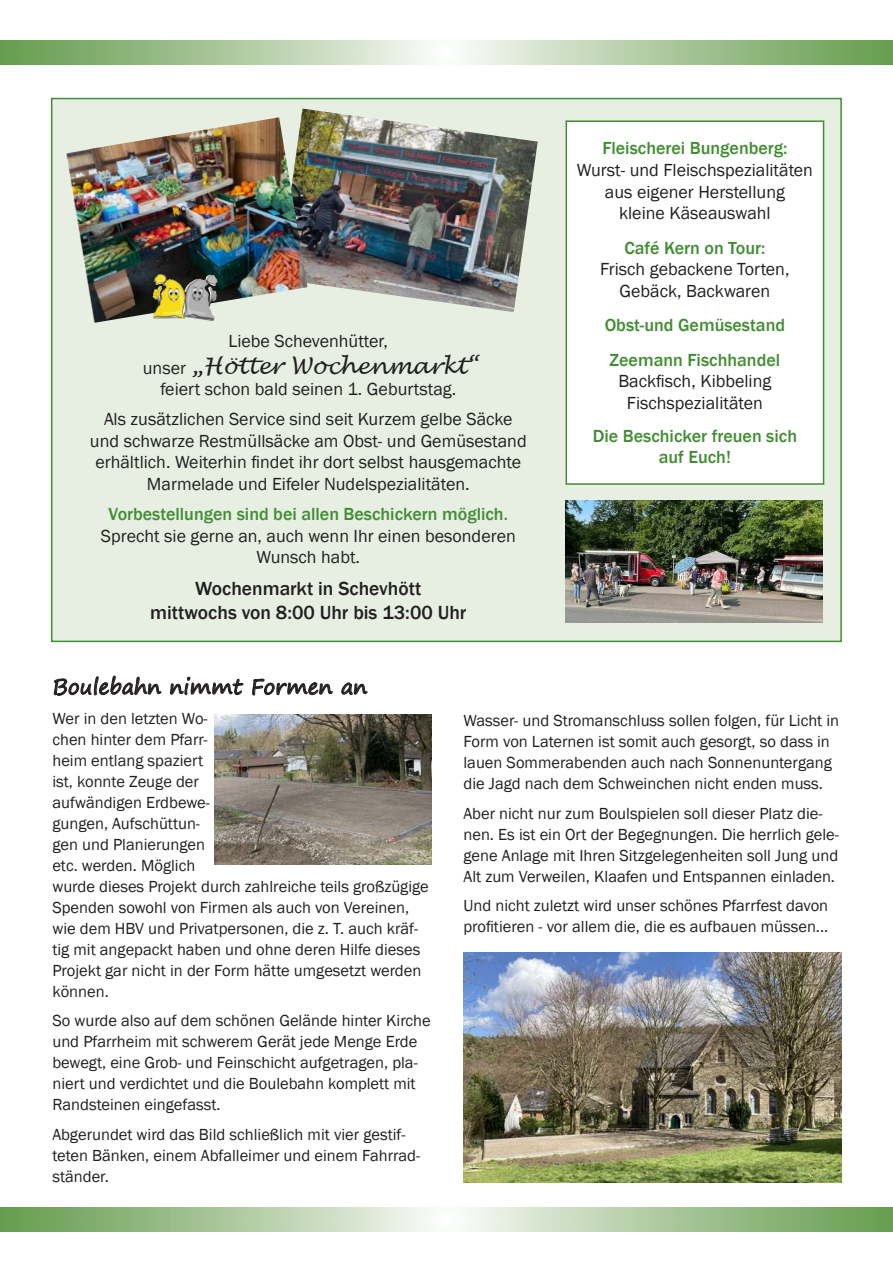
<style>
.page{position:relative;width:893px;height:1263px;background:#fff}
.page>*{position:absolute;margin:0;border:0;box-sizing:border-box;transform-origin:0 0}
.t1{font:italic 22.5px "Lucida Handwriting";color:#231f20}
.t2{font:21px "Segoe Print";color:#231f20}
.t3{font:500 19.5px/23.4px "Franklin Gothic";color:#231f20;text-align:center}
.t4{font:18px/21.6px "Franklin Gothic";color:#231f20;text-align:center}
.t5{font:500 18px/34.3px "Franklin Gothic";color:#428d33}
.t6{font:16.5px/21px "Franklin Gothic";color:#231f20}
.s1{font-family:"Franklin Gothic";font-style:normal;font-size:18px}
</style>
<div class="page">
<svg style="left:54px;top:676px;width:107px;height:20px"></svg>
<svg style="left:170px;top:677px;width:73px;height:18px"></svg>
<svg style="left:252px;top:679px;width:81px;height:16px"></svg>
<svg style="left:342px;top:683px;width:25px;height:12px"></svg>
<div style="left:51px;top:98px;width:791px;height:544px;background:#e6efe2;border:2px solid #428d33"></div>
<img style="left:301px;top:109px;width:237px;height:203px">
<svg style="left:0;top:40px;width:893px;height:24px;background:#acc99f"></svg>
<svg style="left:0;top:1207px;width:893px;height:24px;background:#acc99f"></svg>
<img style="left:66px;top:117px;width:241px;height:206px">
<img style="left:174px;top:275px;width:36px;height:25px">
<img style="left:154px;top:274px;width:12px;height:19px">
<div style="left:566px;top:121px;width:258px;height:363px;background:#fff"></div>
<div style="left:566px;top:120px;width:258px;height:365px;border:2px solid #428d33"></div>
<img style="left:463px;top:953px;width:379px;height:229px">
<img style="left:215px;top:714px;width:216px;height:151px">
<img style="left:566px;top:500px;width:256px;height:122px">
<p class="t4" style="left:229px;top:330px;width:161px">Liebe Schevenhütter,</p>
<h1 class="t1" style="left:143px;top:352px;width:337px"><span class="s1">unser</span> „Hötter Wochenmarkt“</h1>
<p class="t4" style="left:104px;top:374px;width:410px;line-height:30.2px">feiert schon bald seinen 1. Geburtstag.<br>Als zusätzlichen Service sind seit Kurzem gelbe Säcke</p>
<p class="t4" style="left:90px;top:430px;width:438px">und schwarze Restmüllsäcke am Obst- und Gemüsestand erhältlich. Weiterhin findet ihr dort selbst hausgemachte<br>Marmelade und Eifeler Nudelspezialitäten.</p>
<p class="t5" style="left:109px;top:497px;width:401px">Vorbestellungen sind bei allen Beschickern möglich.</p>
<p class="t4" style="left:101px;top:525px;width:416px">Sprecht sie gerne an, auch wenn Ihr einen besonderen<br>Wunsch habt.</p>
<p class="t3" style="left:150px;top:577px;width:318px">Wochenmarkt in Schevhött mittwochs von 8:00 Uhr bis 13:00 Uhr</p>
<p class="t5" style="left:602px;top:131px;width:187px">Fleischerei Bungenberg:</p>
<p class="t4" style="left:577px;top:160px;width:238px">Wurst- und Fleischspezialitäten aus eigener Herstellung<br>kleine Käseauswahl</p>
<p class="t5" style="left:624px;top:231px;width:143px">Café Kern on Tour:</p>
<p class="t4" style="left:600px;top:259px;width:191px">Frisch gebackene Torten,<br>Gebäck, Backwaren</p>
<p class="t5" style="left:605px;top:308px;width:182px">Obst-und Gemüsestand<br>Zeemann Fischhandel</p>
<p class="t4" style="left:618px;top:371px;width:154px">Backfisch, Kibbeling<br>Fischspezialitäten</p>
<p class="t5" style="left:593px;top:426px;width:206px;line-height:21px;text-align:center">Die Beschicker freuen sich auf Euch!</p>
<p class="t2" style="left:52px;top:668px;width:316px">Boulebahn nimmt Formen an</p>
<p class="t6" style="left:52px;top:708px;width:378px">Wer in den letzten Wo-<br>chen hinter dem Pfarr-<br>heim entlang spaziert<br>ist, konnte Zeuge der<br>aufwändigen Erdbewe-<br>gungen, Aufschüttun-<br>gen und Planierungen<br>etc. werden. Möglich<br>wurde dieses Projekt durch zahlreiche teils großzügige<br>Spenden sowohl von Firmen als auch von Vereinen, wie dem HBV und Privatpersonen, die z. T. auch kräf&shy;tig mit angepackt haben und ohne deren Hilfe dieses<br>Projekt gar nicht in der Form hätte umgesetzt werden können.</p>
<p class="t6" style="left:52px;top:1010px;width:380px">So wurde also auf dem schönen Gelände hinter Kirche und Pfarrheim mit schwerem Gerät jede Menge Erde bewegt, eine Grob- und Feinschicht aufgetragen, pla&shy;niert und verdichtet und die Boulebahn komplett mit Randsteinen eingefasst.</p>
<p class="t6" style="left:52px;top:1124px;width:369px">Abgerundet wird das Bild schließlich mit vier gestif&shy;teten Bänken, einem Abfalleimer und einem Fahrrad&shy;ständer.</p>
<p class="t6" style="left:463px;top:710px;width:377px">Wasser- und Stromanschluss sollen folgen, für Licht in Form von Laternen ist somit auch gesorgt, so dass in lauen Sommerabenden auch nach Sonnenuntergang die Jagd nach dem Schweinchen nicht enden muss.</p>
<p class="t6" style="left:463px;top:803px;width:377px">Aber nicht nur zum Boulspielen soll dieser Platz die&shy;nen. Es ist ein Ort der Begegnungen. Die herrlich gele&shy;gene Anlage mit Ihren Sitzgelegenheiten soll Jung und Alt zum Verweilen, Klaafen und Entspannen einladen.</p>
<p class="t6" style="left:463px;top:895px;width:366px">Und nicht zuletzt wird unser schönes Pfarrfest davon profitieren - vor allem die, die es aufbauen müssen...</p>
</div>
